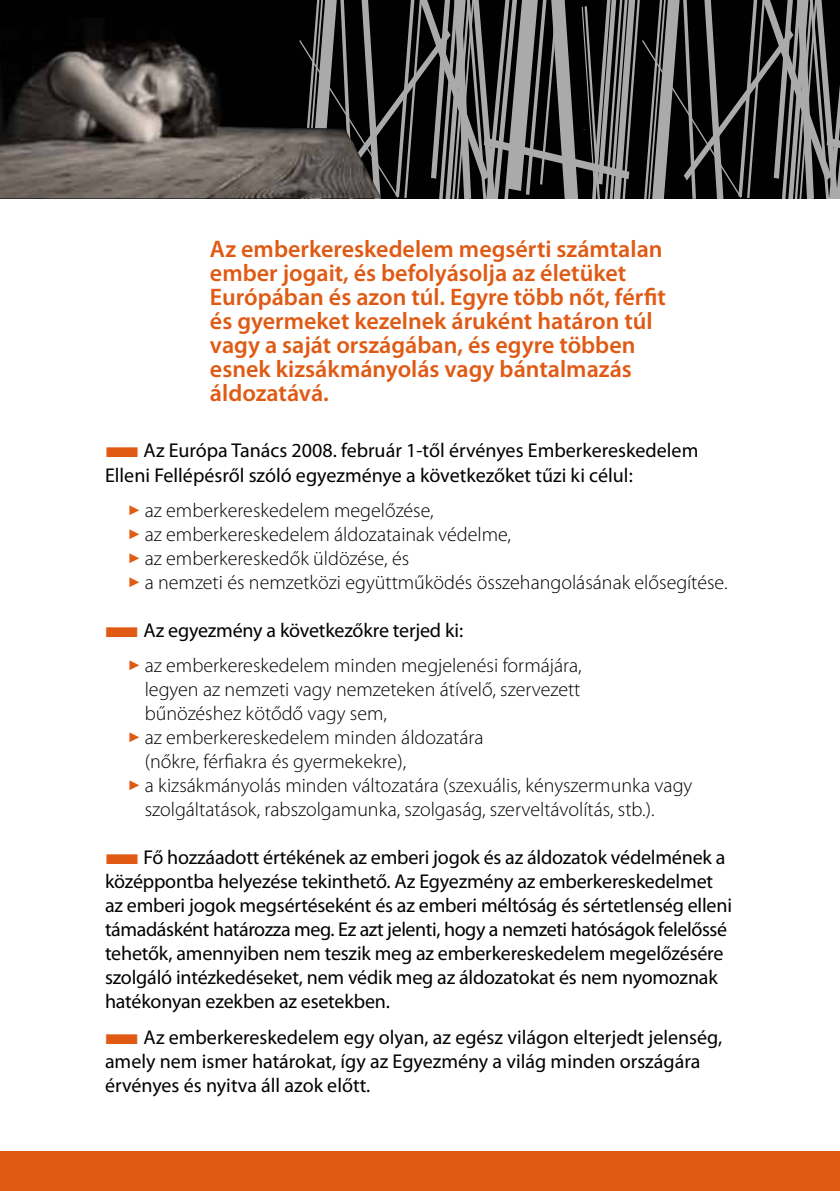
<style>
.page{position:relative;width:840px;height:1191px;background:#fff}
.page>*{position:absolute;margin:0;border:0;box-sizing:border-box;transform-origin:0 0}
.t1{font:600 24px/24px "Myriad Pro";color:#e05a14}
.t2{font:20px/24px "Myriad Pro";letter-spacing:-.01em;color:#000}
.t3{font:300 20px/24px "Myriad Pro";color:#000}
.s1{color:#e05a14}
</style>
<div class="page">
<div style="left:0;top:0;width:839px;height:198px;background:#010101"></div>
<div style="left:0;top:1151px;width:839px;height:40px;background:#e05a14"></div>
<img style="left:0;top:40px;width:295px;height:158px">
<svg style="left:295px;top:0;width:544px;height:199px"></svg>
<p class="t1" style="left:210px;top:237px;width:457px">Az emberkereskedelem megsérti számtalan ember jogait, és befolyásolja az életüket Európában és azon túl. Egyre több nőt, férfit és gyermeket kezelnek áruként határon túl vagy a saját országában, és egyre többen esnek kizsákmányolás vagy bántalmazás áldozatává.</p>
<p class="t2" style="left:105px;top:438px;width:594px"><span class="s1">■</span>Az Európa Tanács 2008. február 1-től érvényes Emberkereskedelem<br>Elleni Fellépésről szóló egyezménye a következőket tűzi ki célul:</p>
<p class="t3" style="left:128px;top:498px;width:307px"><span class="s1">✓</span> az emberkereskedelem megelőzése,</p>
<p class="t3" style="left:128px;top:522px;width:385px"><span class="s1">✓</span> az emberkereskedelem áldozatainak védelme,</p>
<p class="t3" style="left:128px;top:546px;width:283px"><span class="s1">✓</span> az emberkereskedők üldözése, és</p>
<p class="t3" style="left:128px;top:570px;width:601px"><span class="s1">✓</span> a nemzeti és nemzetközi együttműködés összehangolásának elősegítése.</p>
<p class="t2" style="left:105px;top:618px;width:359px"><span class="s1">■</span>Az egyezmény a következőkre terjed ki:</p>
<p class="t3" style="left:145px;top:653px;width:438px;text-align:justify;text-indent:-17px"><span class="s1">✓</span> az emberkereskedelem minden megjelenési formájára, legyen az nemzeti vagy nemzeteken átívelő, szervezett bűnözéshez kötődő vagy sem,</p>
<p class="t3" style="left:145px;top:725px;width:340px;text-indent:-17px"><span class="s1">✓</span> az emberkereskedelem minden áldozatára (nőkre, férfiakra és gyermekekre),</p>
<p class="t3" style="left:145px;top:773px;width:549px;text-indent:-17px"><span class="s1">✓</span> a kizsákmányolás minden változatára (szexuális, kényszermunka vagy szolgáltatások, rabszolgamunka, szolgaság, szerveltávolítás, stb.).</p>
<p class="t2" style="left:105px;top:845px;width:628px"><span class="s1">■</span>Fő hozzáadott értékének az emberi jogok és az áldozatok védelmének a középpontba helyezése tekinthető. Az Egyezmény az emberkereskedelmet az emberi jogok megsértéseként és az emberi méltóság és sértetlenség elleni támadásként határozza meg. Ez azt jelenti, hogy a nemzeti hatóságok felelőssé tehetők, amennyiben nem teszik meg az emberkereskedelem megelőzésére szolgáló intézkedéseket, nem védik meg az áldozatokat és nem nyomoznak hatékonyan ezekben az esetekben.</p>
<p class="t2" style="left:105px;top:1024px;width:618px"><span class="s1">■</span>Az emberkereskedelem egy olyan, az egész világon elterjedt jelenség, amely nem ismer határokat, így az Egyezmény a világ minden országára érvényes és nyitva áll azok előtt.</p>
</div>
